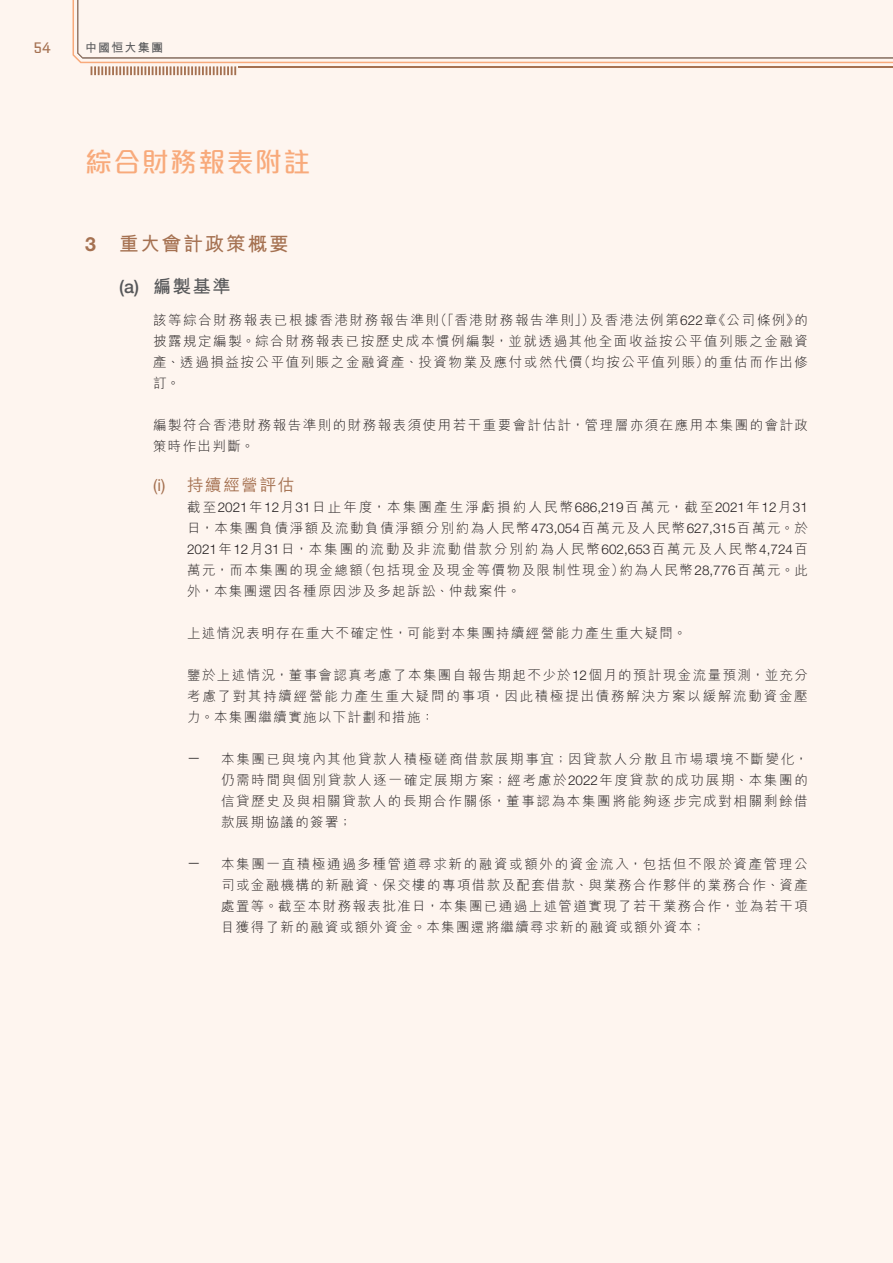
<style>
.page{position:relative;width:893px;height:1263px;background:#fef5ef}
.page>*{position:absolute;margin:0;border:0;box-sizing:border-box;transform-origin:0 0}
.t1{font:500 27px "M Elle HK";letter-spacing:.05em;color:#f8aa7b}
.t2{font:700 19.5px "M Hei HK";letter-spacing:.1em;color:#a57151}
.t3{font:700 18px "M Hei HK";color:#57585a}
.t4{font:500 16.5px "M Hei HK";letter-spacing:.1em;color:#a57151}
.t5{font:15px "Briem Akademi Std";color:#a57151}
.t6{font:300 13.5px/21px "M Hei HK";letter-spacing:.11em;color:#231f20;text-align:justify}
.t7{font:700 12px "M Hei HK";letter-spacing:.1em;color:#57585a}
.s1{font-family:"Helvetica Neue LT Std"}
.s2{font-family:"Helvetica Neue LT Std";font-weight:500}
.s3{font-family:"Helvetica Neue LT Std";font-weight:400}
</style>
<div class="page">
<svg style="left:73px;top:0;width:820px;height:63px"></svg>
<svg style="left:91px;top:66px;width:145px;height:9px"></svg>
<hr style="left:239px;top:66px;width:654px;height:2px;background:#a57151">
<p class="t5" style="left:34px;top:39px;width:19px">54</p>
<p class="t7" style="left:85px;top:39px;width:79px">中國恒大集團</p>
<h1 class="t1" style="left:85px;top:148px;width:227px">綜合財務報表附註</h1>
<h2 class="t2" style="left:85px;top:230px;width:205px"><span class="s1">3</span> 重大會計政策概要</h2>
<h3 class="t3" style="left:119px;top:274px;width:113px"><span class="s2">(a)</span> 編製基準</h3>
<p class="t6" style="left:153px;top:309px;width:656px">該等綜合財務報表已根據香港財務報告準則（「香港財務報告準則」）及香港法例第<span class="s1">622</span>章《公司條例》的披露規定編製。綜合財務報表已按歷史成本慣例編製，並就透過其他全面收益按公平值列賬之金融資產、透過損益按公平值列賬之金融資產、投資物業及應付或然代價（均按公平值列賬）的重估而作出修訂。</p>
<p class="t6" style="left:153px;top:414px;width:657px">編製符合香港財務報告準則的財務報表須使用若干重要會計估計，管理層亦須在應用本集團的會計政策時作出判斷。</p>
<p class="t4" style="left:153px;top:473px;width:143px"><span class="s3">(i)</span> 持續經營評估</p>
<p class="t6" style="left:187px;top:497px;width:622px">截至<span class="s1">2021</span>年<span class="s1">12</span>月<span class="s1">31</span>日止年度，本集團產生淨虧損約人民幣<span class="s1">686,219</span>百萬元，截至<span class="s1">2021</span>年<span class="s1">12</span>月<span class="s1">31</span>日，本集團負債淨額及流動負債淨額分別約為人民幣<span class="s1">473,054</span>百萬元及人民幣<span class="s1">627,315</span>百萬元。於<span class="s1">2021</span>年<span class="s1">12</span>月<span class="s1">31</span>日，本集團的流動及非流動借款分別約為人民幣<span class="s1">602,653</span>百萬元及人民幣<span class="s1">4,724</span>百萬元，而本集團的現金總額（包括現金及現金等價物及限制性現金）約為人民幣<span class="s1">28,776</span>百萬元。此外，本集團還因各種原因涉及多起訴訟、仲裁案件。</p>
<p class="t6" style="left:187px;top:623px;width:501px">上述情況表明存在重大不確定性，可能對本集團持續經營能力產生重大疑問。</p>
<p class="t6" style="left:187px;top:665px;width:622px">鑒於上述情況，董事會認真考慮了本集團自報告期起不少於<span class="s1">12</span>個月的預計現金流量預測，並充分考慮了對其持續經營能力產生重大疑問的事項，因此積極提出債務解決方案以緩解流動資金壓力。本集團繼續實施以下計劃和措施：</p>
<p class="t6" style="left:221px;top:749px;width:588px;text-indent:-34px"><sup>—</sup> 本集團已與境內其他貸款人積極磋商借款展期事宜；因貸款人分散且市場環境不斷變化，仍需時間與個別貸款人逐一確定展期方案；經考慮於<span class="s1">2022</span>年度貸款的成功展期、本集團的信貸歷史及與相關貸款人的長期合作關係，董事認為本集團將能夠逐步完成對相關剩餘借款展期協議的簽署；</p>
<p class="t6" style="left:221px;top:854px;width:588px;text-indent:-34px"><sup>—</sup> 本集團一直積極通過多種管道尋求新的融資或額外的資金流入，包括但不限於資產管理公司或金融機構的新融資、保交樓的專項借款及配套借款、與業務合作夥伴的業務合作、資產處置等。截至本財務報表批准日，本集團已通過上述管道實現了若干業務合作，並為若干項目獲得了新的融資或額外資金。本集團還將繼續尋求新的融資或額外資本；</p>
</div>
